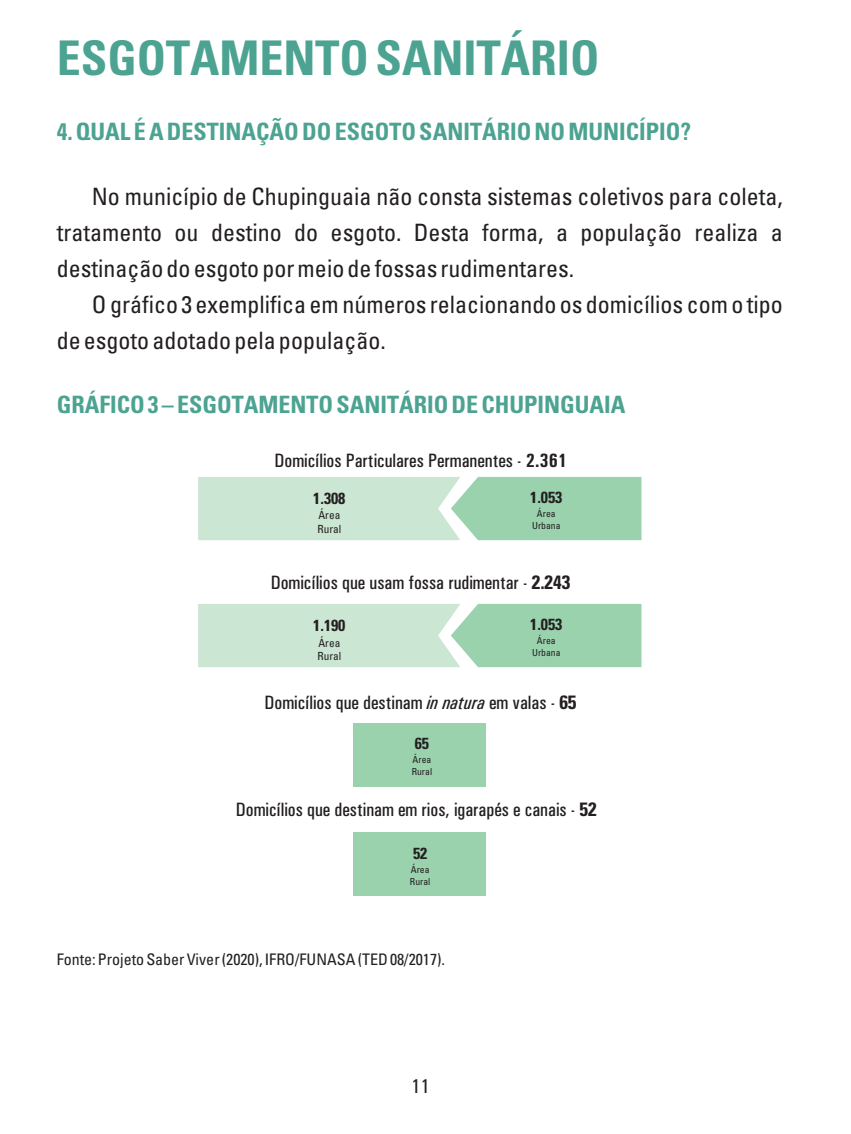
<style>
.page{position:relative;width:851px;height:1134px;background:#fff}
.page>*{position:absolute;margin:0;border:0;box-sizing:border-box;transform-origin:0 0}
.t1{font:700 condensed 48px "Univers";color:#4ca391}
.t2{font:condensed 24px/36px "Univers";color:#231f20;text-align:justify}
.t3{font:700 condensed 24px "Univers";color:#4ca391}
.t4{font:500 condensed 20px "Univers";color:#231f20}
.t5{font:500 condensed 19.4px "Univers";color:#231f20}
.t6{font:condensed 16px "Univers";color:#231f20}
.t7{font:700 condensed 16px "Univers";color:#231f20}
.t8{font:condensed 11.2px/14px "Univers";color:#231f20}
.t9{font:condensed 9.6px/12px "Univers";color:#231f20;text-align:center}
.s1{font-style:inherit}
.s2{font-weight:700}
.s3{font-style:italic}
</style>
<div class="page">
<svg style="left:198px;top:477px;width:443px;height:63px;background:#b9dec5"></svg>
<svg style="left:198px;top:604px;width:443px;height:63px;background:#b9dec5"></svg>
<div style="left:353px;top:723px;width:133px;height:63px;background:#9ad2ae"></div>
<div style="left:353px;top:832px;width:133px;height:64px;background:#9ad2ae"></div>
<h1 class="t1" style="left:57px;top:40px;width:544px">ESGOTAMENTO SANITÁRIO</h1>
<p class="t3" style="left:57px;top:123px;width:636px">4. QUAL É A DESTINAÇÃO DO ESGOTO SANITÁRIO NO MUNICÍPIO?</p>
<p class="t2" style="left:57px;top:181px;width:727px;text-indent:35px">No município de Chupinguaia não consta sistemas coletivos para coleta, tratamento ou destino do esgoto. Desta forma, a população realiza a destinação do esgoto por meio de fossas rudimentares.</p>
<p class="t2" style="left:57px;top:289px;width:727px;text-indent:35px">O gráfico 3 exemplifica em números relacionando os domicílios com o tipo de esgoto adotado pela população.</p>
<p class="t3" style="left:57px;top:395px;width:570px">GRÁFICO 3 – ESGOTAMENTO SANITÁRIO DE CHUPINGUAIA</p>
<p class="t5" style="left:274px;top:454px;width:294px">Domicílios Particulares Permanentes - <span class="s1">2.361</span></p>
<p class="t7" style="left:313px;top:493px;width:34px">1.308</p>
<p class="t8" style="left:317px;top:509px;width:25px">Área<br>Rural</p>
<p class="t7" style="left:530px;top:492px;width:34px">1.053</p>
<p class="t9" style="left:532px;top:508px;width:30px">Área<br>Urbana</p>
<p class="t5" style="left:271px;top:576px;width:301px">Domicílios que usam fossa rudimentar - <span class="s2">2.243</span></p>
<p class="t7" style="left:530px;top:619px;width:34px">1.053</p>
<p class="t9" style="left:532px;top:635px;width:30px">Área<br>Urbana</p>
<p class="t5" style="left:264px;top:695px;width:313px">Domicílios que destinam <span class="s3">in natura</span> em valas - <span class="s2">65</span></p>
<p class="t7" style="left:415px;top:738px;width:16px">65</p>
<p class="t9" style="left:411px;top:754px;width:22px;text-align:left">Área<br>Rural</p>
<p class="t7" style="left:313px;top:620px;width:34px">1.190</p>
<p class="t8" style="left:317px;top:636px;width:25px">Área<br>Rural</p>
<p class="t5" style="left:236px;top:803px;width:362px">Domicílios que destinam em rios, igarapés e canais - <span class="s2">52</span></p>
<p class="t7" style="left:413px;top:847px;width:16px">52</p>
<p class="t9" style="left:410px;top:864px;width:22px;text-align:left">Área<br>Rural</p>
<p class="t6" style="left:57px;top:953px;width:390px">Fonte: Projeto Saber Viver (2020), IFRO/FUNASA (TED 08/2017).</p>
<p class="t4" style="left:411px;top:1079px;width:20px">11</p>
</div>
